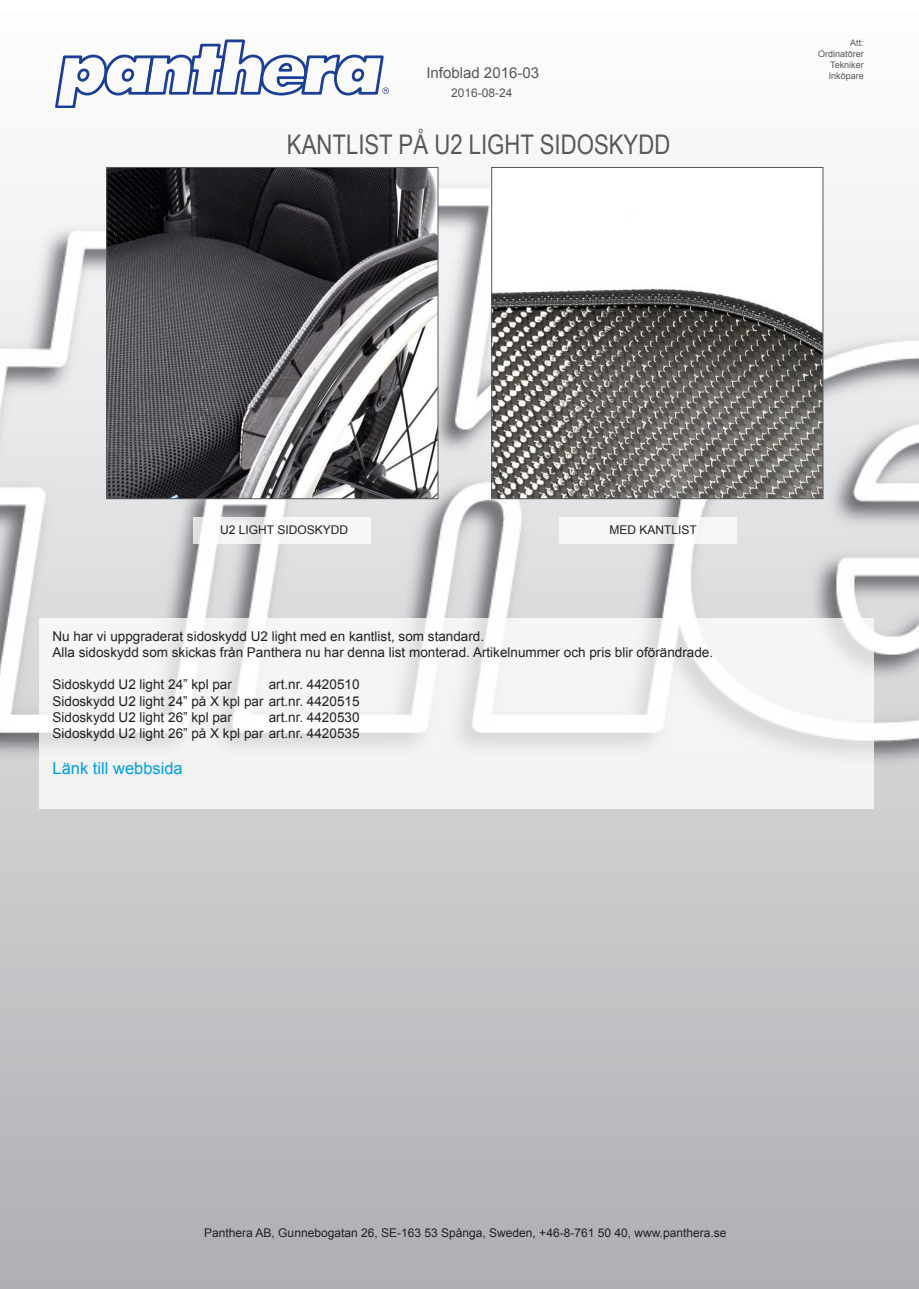
<style>
.page{position:relative;width:919px;height:1289px;background:#fff}
.page>*{position:absolute;margin:0;border:0;box-sizing:border-box;transform-origin:0 0}
.t1{font:27px "Arial Narrow";color:#57585a}
.t2{font:16.5px "Arial";color:#009ee0}
.t3{font:15px "Arial";color:#57585a}
.t4{font:13.5px "Arial";color:#231f20}
.t5{font:12px "Arial";color:#231f20}
.t6{font:12px "Arial";color:#57585a}
.t7{font:9px "Arial";color:#57585a}
</style>
<div class="page">
<img style="left:0;top:90px;width:918px;height:1198px">
<svg style="left:54px;top:39px;width:335px;height:68px"></svg>
<img style="left:193px;top:518px;width:177px;height:25px">
<img style="left:40px;top:618px;width:833px;height:191px">
<img style="left:108px;top:169px;width:328px;height:328px">
<div style="left:106px;top:167px;width:332px;height:332px;border:1px solid #57585a"></div>
<img style="left:559px;top:518px;width:177px;height:25px">
<div style="left:491px;top:167px;width:331px;height:331px;background:#fff"></div>
<img style="left:493px;top:288px;width:328px;height:209px">
<div style="left:491px;top:167px;width:332px;height:332px;border:1px solid #57585a"></div>
<p class="t3" style="left:426px;top:63px;width:114px">Infoblad 2016-03</p>
<p class="t6" style="left:451px;top:85px;width:63px">2016-08-24</p>
<p class="t1" style="left:287px;top:125px;width:385px">KANTLIST PÅ U2 LIGHT SIDOSKYDD</p>
<p class="t7" style="left:850px;top:37px;width:15px">Att:</p>
<p class="t7" style="left:818px;top:48px;width:47px">Ordinatörer</p>
<p class="t7" style="left:830px;top:59px;width:35px">Tekniker</p>
<p class="t7" style="left:828px;top:70px;width:37px">Inköpare</p>
<p class="t5" style="left:220px;top:522px;width:129px">U2 LIGHT SIDOSKYDD</p>
<p class="t5" style="left:609px;top:522px;width:89px">MED KANTLIST</p>
<p class="t4" style="left:53px;top:627px;width:433px">Nu har vi uppgraderat sidoskydd U2 light med en kantlist, som standard.</p>
<p class="t4" style="left:53px;top:643px;width:662px">Alla sidoskydd som skickas från Panthera nu har denna list monterad. Artikelnummer och pris blir oförändrade.</p>
<p class="t4" style="left:53px;top:676px;width:181px">Sidoskydd U2 light 24” kpl par</p>
<p class="t4" style="left:269px;top:676px;width:92px">art.nr. 4420510</p>
<p class="t4" style="left:53px;top:692px;width:308px">Sidoskydd U2 light 24” på X kpl par art.nr. 4420515</p>
<p class="t4" style="left:53px;top:708px;width:181px">Sidoskydd U2 light 26” kpl par</p>
<p class="t4" style="left:269px;top:708px;width:92px">art.nr. 4420530</p>
<p class="t4" style="left:53px;top:724px;width:308px">Sidoskydd U2 light 26” på X kpl par art.nr. 4420535</p>
<p class="t2" style="left:53px;top:757px;width:132px">Länk till webbsida</p>
<p class="t5" style="left:204px;top:1224px;width:524px">Panthera AB, Gunnebogatan 26, SE-163 53 Spånga, Sweden, +46-8-761 50 40, www.panthera.se</p>
</div>
